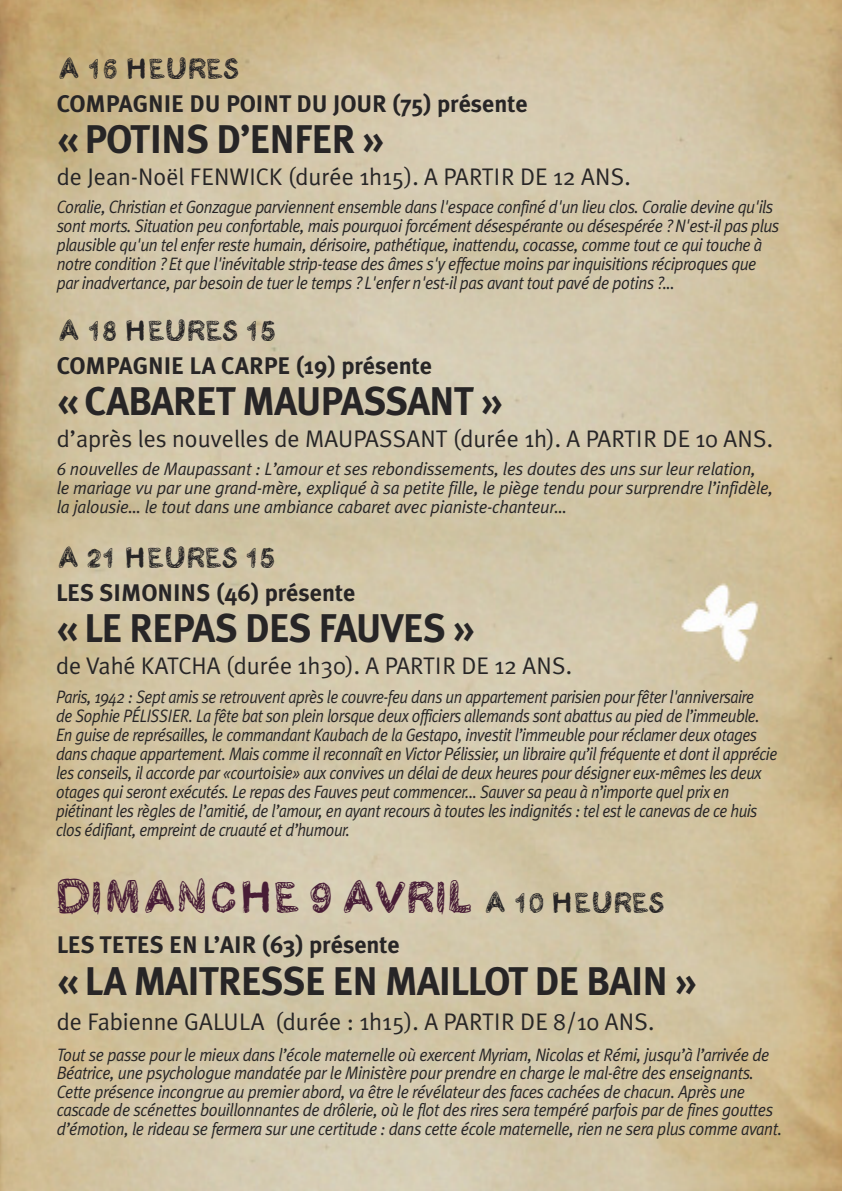
<style>
.page{position:relative;width:842px;height:1191px;background:#fff}
.page>*{position:absolute;margin:0;border:0;box-sizing:border-box;transform-origin:0 0}
.t1{font:46px "Kraboudja";letter-spacing:-.025em;color:#481d36}
.t2{font:700 40px "Meta Plus";letter-spacing:-.025em;color:#272526}
.t3{font:30px "Kraboudja";color:#272526}
.t4{font:24px "Meta Plus Normal";color:#272526}
.t5{font:700 24px "Meta Plus";color:#272526}
.t6{font:italic 18px/19px "Meta Plus Normal";letter-spacing:-.03em;color:#272526;scale:.92 1}
.t7{font:italic 18px/19px "Meta Plus Normal";letter-spacing:-.03em;color:#272526;scale:.89 1}
.t8{font:italic 18px/19px "Meta Plus Normal";letter-spacing:-.03em;color:#272526}
</style>
<div class="page">
<img style="left:0;top:0;width:842px;height:1191px">
<h3 class="t3" style="left:58px;top:51px;width:183px">A 16 HEURES</h3>
<h3 class="t5" style="left:57px;top:89px;width:472px">COMPAGNIE DU POINT DU JOUR (75) présente</h3>
<h2 class="t2" style="left:57px;top:116px;width:328px">« POTINS D’ENFER »</h2>
<h3 class="t4" style="left:57px;top:162px;width:576px">de Jean-Noël FENWICK (durée 1h15). A PARTIR DE 12 ANS.</h3>
<p class="t6" style="left:57px;top:198px;width:787px">Coralie, Christian et Gonzague parviennent ensemble dans l'espace confiné d'un lieu clos. Coralie devine qu'ils sont morts. Situation peu confortable, mais pourquoi forcément désespérante ou désespérée ? N'est-il pas plus plausible qu'un tel enfer reste humain, dérisoire, pathétique, inattendu, cocasse, comme tout ce qui touche à notre condition ? Et que l'inévitable strip-tease des âmes s'y effectue moins par inquisitions réciproques que par inadvertance, par besoin de tuer le temps ? L'enfer n'est-il pas avant tout pavé de potins ?...</p>
<h3 class="t3" style="left:58px;top:313px;width:219px">A 18 HEURES 15</h3>
<h3 class="t5" style="left:57px;top:351px;width:377px">COMPAGNIE LA CARPE (19) présente</h3>
<h2 class="t2" style="left:57px;top:378px;width:447px">« CABARET MAUPASSANT »</h2>
<h3 class="t4" style="left:57px;top:424px;width:718px">d’après les nouvelles de MAUPASSANT (durée 1h). A PARTIR DE 10 ANS.</h3>
<p class="t8" style="left:57px;top:460px;width:718px">6 nouvelles de Maupassant : L’amour et ses rebondissements, les doutes des uns sur leur relation, le mariage vu par une grand-mère, expliqué à sa petite fille, le piège tendu pour surprendre l’infidèle, la jalousie… le tout dans une ambiance cabaret avec pianiste-chanteur…</p>
<h3 class="t3" style="left:57px;top:540px;width:219px">A 21 HEURES 15</h3>
<h3 class="t5" style="left:56px;top:578px;width:301px">LES SIMONINS (46) présente</h3>
<h2 class="t2" style="left:56px;top:605px;width:419px">« LE REPAS DES FAUVES »</h2>
<h3 class="t4" style="left:56px;top:651px;width:517px">de Vahé KATCHA (durée 1h30). A PARTIR DE 12 ANS.</h3>
<p class="t7" style="left:56px;top:687px;width:812px">Paris, 1942 : Sept amis se retrouvent après le couvre-feu dans un appartement parisien pour fêter l'anniversaire<br>de Sophie PÉLISSIER. La fête bat son plein lorsque deux officiers allemands sont abattus au pied de l’immeuble.<br>En guise de représailles, le commandant Kaubach de la Gestapo, investit l’immeuble pour réclamer deux otages dans chaque appartement. Mais comme il reconnaît en Victor Pélissier, un libraire qu’il fréquente et dont il apprécie les conseils, il accorde par «courtoisie» aux convives un délai de deux heures pour désigner eux-mêmes les deux otages qui seront exécutés. Le repas des Fauves peut commencer... Sauver sa peau à n’importe quel prix en piétinant les règles de l’amitié, de l’amour, en ayant recours à toutes les indignités : tel est le canevas de ce huis clos édifiant, empreint de cruauté et d’humour.</p>
<h1 class="t1" style="left:57px;top:870px;width:418px">DIMANCHE 9 AVRIL</h1>
<h3 class="t3" style="left:484px;top:885px;width:182px">A 10 HEURES</h3>
<h3 class="t5" style="left:57px;top:931px;width:345px">LES TETES EN L’AIR (63) présente</h3>
<h2 class="t2" style="left:57px;top:957px;width:641px">« LA MAITRESSE EN MAILLOT DE BAIN »</h2>
<h3 class="t4" style="left:57px;top:1007px;width:599px">de Fabienne GALULA (durée : 1h15). A PARTIR DE 8/10 ANS.</h3>
<p class="t6" style="left:57px;top:1045px;width:790px;line-height:18.4px">Tout se passe pour le mieux dans l’école maternelle où exercent Myriam, Nicolas et Rémi, jusqu’à l’arrivée de Béatrice, une psychologue mandatée par le Ministère pour prendre en charge le mal-être des enseignants.<br>Cette présence incongrue au premier abord, va être le révélateur des faces cachées de chacun. Après une cascade de scénettes bouillonnantes de drôlerie, où le flot des rires sera tempéré parfois par de fines gouttes d’émotion, le rideau se fermera sur une certitude : dans cette école maternelle, rien ne sera plus comme avant.</p>
</div>
